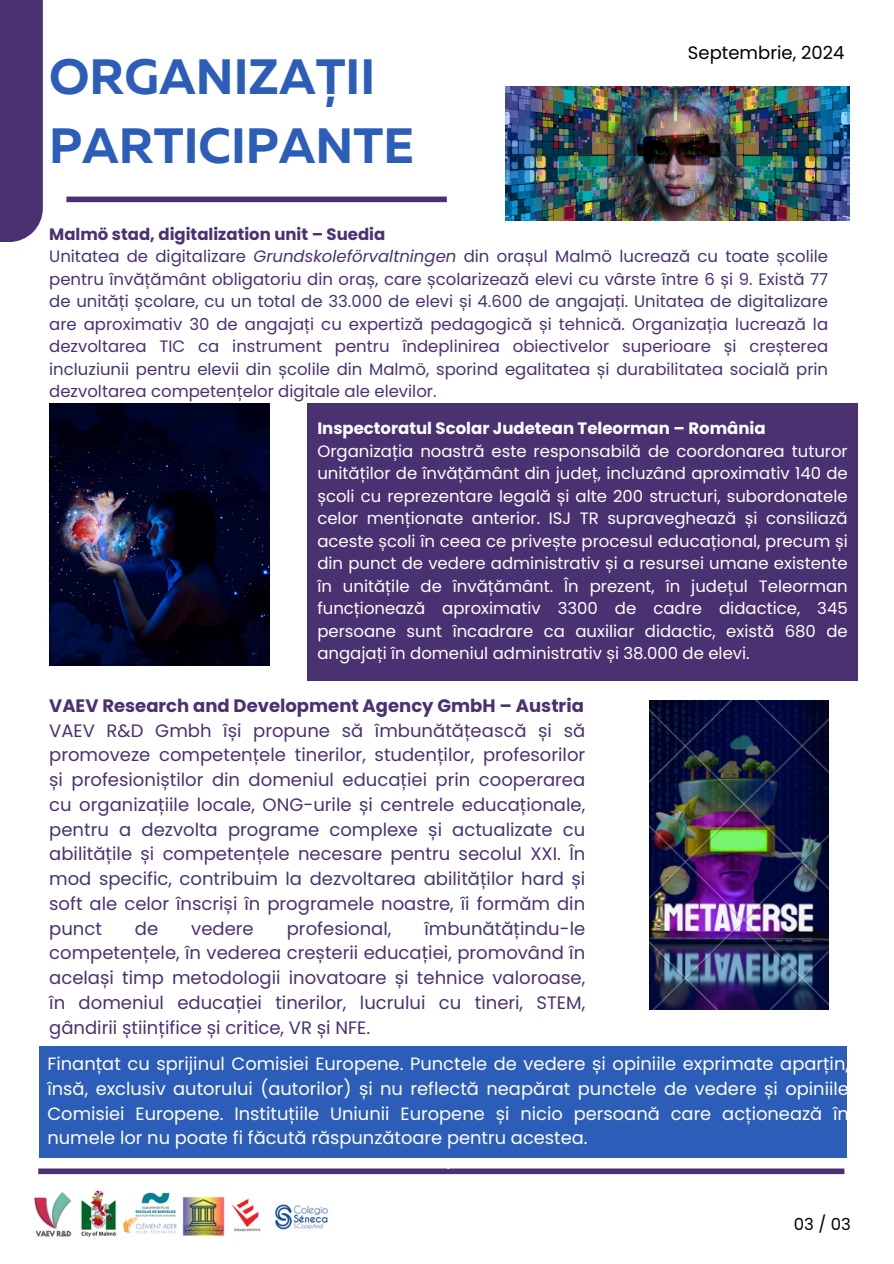
<style>
.page{position:relative;width:894px;height:1264px;background:#fff}
.page>*{position:absolute;margin:0;border:0;box-sizing:border-box;transform-origin:0 0}
.t1{font:700 49.5px/68.7px "Muller";color:#2c5db9}
.t2{font:18px/24.8px "Poppins";color:#4a3272;text-align:justify}
.t3{font:700 18px "Poppins";color:#4a3272}
.t4{font:18px "Poppins";color:#000}
.t5{font:17.85px/24.8px "Poppins";color:#fff;text-align:justify}
.t6{font:16.5px/22.5px "Poppins";color:#4a3272;text-align:justify}
.t7{font:16.5px/22.5px "Poppins";color:#fff;text-align:justify}
.t8{font:700 16.5px "Poppins";color:#fff}
.t9{font:700 16.5px "Poppins";color:#4a3272}
.t10{font:16.5px "Poppins";color:#000}
.s1{font-style:italic}
</style>
<div class="page">
<div style="left:307px;top:404px;width:550px;height:277px;background:#4a3272"></div>
<div style="left:66px;top:196px;width:380px;height:6px;background:#4a3272"></div>
<div style="left:38px;top:1168px;width:806px;height:6px;background:#4a3272"></div>
<div style="left:0;top:0;width:43px;height:242px;background:#4a3272"></div>
<img style="left:49px;top:404px;width:221px;height:262px">
<img style="left:505px;top:86px;width:343px;height:134px">
<img style="left:649px;top:700px;width:179px;height:309px">
<div style="left:39px;top:1045px;width:807px;height:112px;background:#2c5db9"></div>
<img style="left:34px;top:1190px;width:295px;height:47px">
<p class="t1" style="left:49px;top:47px;width:366px">ORGANIZAȚII<br>PARTICIPANTE</p>
<p class="t4" style="left:687px;top:40px;width:158px">Septembrie, 2024</p>
<p class="t9" style="left:49px;top:222px;width:337px">Malmö stad, digitalization unit – Suedia</p>
<p class="t6" style="left:49px;top:245px;width:780px">Unitatea de digitalizare <span class="s1">Grundskoleförvaltningen</span> din orașul Malmö lucrează cu toate școlile pentru învățământ obligatoriu din oraș, care școlarizează elevi cu vârste între 6 și 9. Există 77 de unități școlare, cu un total de 33.000 de elevi și 4.600 de angajați. Unitatea de digitalizare are aproximativ 30 de angajați cu expertiză pedagogică și tehnică. Organizația lucrează la dezvoltarea TIC ca instrument pentru îndeplinirea obiectivelor superioare și creșterea incluziunii pentru elevii din școlile din Malmö, sporind egalitatea și durabilitatea socială prin dezvoltarea competențelor digitale ale elevilor.</p>
<h1 class="t8" style="left:317px;top:417px;width:449px">Inspectoratul Scolar Judetean Teleorman – România</h1>
<p class="t7" style="left:317px;top:439px;width:531px">Organizația noastră este responsabilă de coordonarea tuturor unităților de învățământ din județ, incluzând aproximativ 140 de școli cu reprezentare legală și alte 200 structuri, subordonatele celor menționate anterior. ISJ TR supraveghează și consiliază aceste școli în ceea ce privește procesul educațional, precum și din punct de vedere administrativ și a resursei umane existente în unitățile de învățământ. În prezent, în județul Teleorman funcționează aproximativ 3300 de cadre didactice, 345 persoane sunt încadrare ca auxiliar didactic, există 680 de angajați în domeniul administrativ și 38.000 de elevi.</p>
<p class="t3" style="left:49px;top:693px;width:536px">VAEV Research and Development Agency GmbH – Austria</p>
<p class="t2" style="left:49px;top:718px;width:537px">VAEV R&amp;D Gmbh își propune să îmbunătățească și să promoveze competențele tinerilor, studenților, profesorilor și profesioniștilor din domeniul educației prin cooperarea cu organizațiile locale, ONG-urile și centrele educaționale, pentru a dezvolta programe complexe și actualizate cu abilitățile și competențele necesare pentru secolul XXI. În mod specific, contribuim la dezvoltarea abilităților hard și soft ale celor înscriși în programele noastre, îi formăm din punct</p>
<p class="t2" style="left:135px;top:916px;width:25px">de</p>
<p class="t2" style="left:191px;top:916px;width:64px">vedere</p>
<p class="t2" style="left:287px;top:916px;width:106px">profesional,</p>
<p class="t2" style="left:49px;top:916px;width:537px;text-indent:375px">îmbunătățindu-le competențele, în vederea creșterii educației, promovând în același timp metodologii inovatoare și tehnice valoroase, în domeniul educației tinerilor, lucrului cu tineri, STEM, gândirii științifice și critice, VR și NFE.</p>
<p class="t5" style="left:47px;top:1051px;width:802px">Finanțat cu sprijinul Comisiei Europene. Punctele de vedere și opiniile exprimate aparțin, însă, exclusiv autorului (autorilor) și nu reflectă neapărat punctele de vedere și opiniile Comisiei Europene. Instituțiile Uniunii Europene și nicio persoană care acționează în numele lor nu poate fi făcută răspunzătoare pentru acestea.</p>
<p class="t5" style="left:446px;top:1150px;width:5px">.</p>
<p class="t10" style="left:793px;top:1213px;width:58px">03 / 03</p>
</div>
